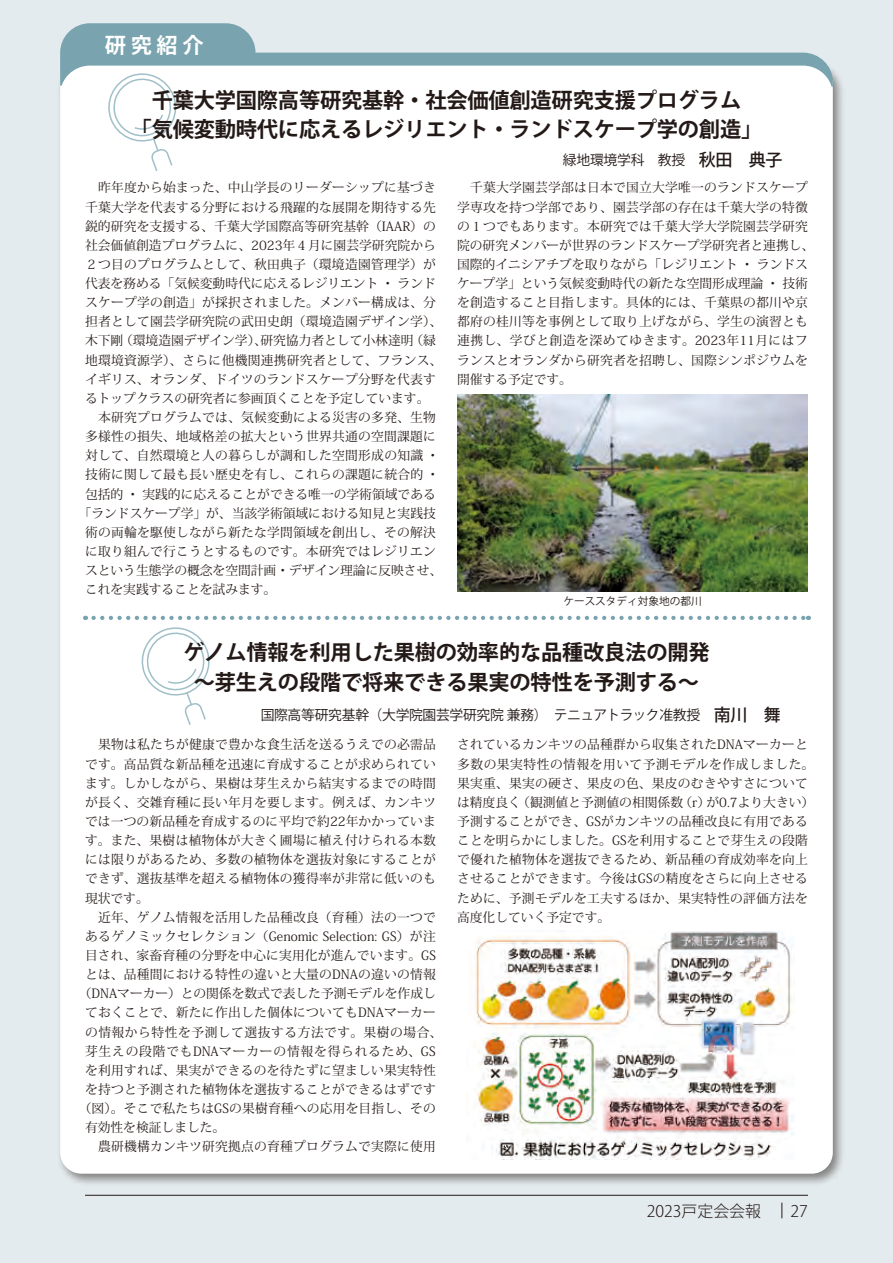
<style>
.page{position:relative;width:893px;height:1263px;background:#e4ebee}
.page>*{position:absolute;margin:0;border:0;box-sizing:border-box;transform-origin:0 0}
.t1{font:700 21.3px/29.7px "Koz Go Pro";letter-spacing:-.01em;color:#231916;text-align:center}
.t2{font:700 21.3px "Koz Go Pro";color:#fff}
.t3{font:300 15.9px "Koz Go Pro";color:#231916}
.t4{font:13.8px "Koz Go Pro";letter-spacing:-.02em;color:#231916}
.t5{font:12.75px/19.2px "Koz Min Pro";letter-spacing:.02em;color:#231916}
.t6{font:12.75px "Koz Min Pro";color:#231916}
.t7{font:12.75px "Koz Min Pro";letter-spacing:.06em;color:#231916}
.t8{font:12.75px "Koz Min Pro";letter-spacing:.04em;color:#231916}
.t9{font:10.65px "Koz Go Pro";color:#231916}
.s1{font-weight:500;font-size:16.95px}
</style>
<div class="page">
<div style="left:56px;top:60px;width:789px;height:1126px;background:#231916;opacity:.5"></div>
<div style="left:60px;top:64px;width:773px;height:1110px;background:#fff;border-radius:21px"></div>
<hr style="left:85px;top:1195px;width:723px;height:1px;background:#231916">
<svg style="left:782px;top:1202px;width:1px;height:16px"></svg>
<svg style="left:60px;top:23px;width:773px;height:66px"></svg>
<img style="left:457px;top:394px;width:351px;height:198px">
<svg style="left:105px;top:70px;width:75px;height:101px"></svg>
<svg style="left:94px;top:616px;width:715px;height:109px"></svg>
<img style="left:471px;top:930px;width:323px;height:230px">
<h1 class="t2" style="left:105px;top:31px;width:100px">研究紹介</h1>
<h1 class="t1" style="left:131px;top:86px;width:633px">千葉大学国際高等研究基幹・社会価値創造研究支援プログラム<br>「気候変動時代に応えるレジリエント・ランドスケープ学の創造」</h1>
<p class="t5" style="left:85px;top:178px;width:352px">　昨年度から始まった、中山学長のリーダーシップに基づき</p>
<p class="t5" style="left:85px;top:197px;width:352px">千葉大学を代表する分野における飛躍的な展開を期待する先</p>
<p class="t5" style="left:85px;top:216px;width:352px">鋭的研究を支援する、千葉大学国際高等研究基幹（IAAR）の</p>
<p class="t6" style="left:85px;top:236px;width:352px">社会価値創造プログラムに、2023年４月に園芸学研究院から</p>
<p class="t5" style="left:85px;top:254px;width:352px">２つ目のプログラムとして、秋田典子（環境造園管理学）が</p>
<p class="t6" style="left:85px;top:274px;width:352px">代表を務める「気候変動時代に応えるレジリエント・ランド</p>
<p class="t5" style="left:85px;top:292px;width:352px">スケープ学の創造」が採択されました。メンバー構成は、分</p>
<p class="t5" style="left:85px;top:312px;width:359px">担者として園芸学研究院の武田史朗（環境造園デザイン学）、</p>
<p class="t6" style="left:85px;top:332px;width:352px">木下剛（環境造園デザイン学）、研究協力者として小林達明（緑</p>
<p class="t5" style="left:85px;top:350px;width:359px">地環境資源学）、さらに他機関連携研究者として、フランス、</p>
<p class="t5" style="left:85px;top:369px;width:352px">イギリス、オランダ、ドイツのランドスケープ分野を代表す</p>
<p class="t6" style="left:85px;top:389px;width:346px">るトップクラスの研究者に参画頂くことを予定しています。</p>
<p class="t5" style="left:85px;top:407px;width:352px">　本研究プログラムでは、気候変動による災害の多発、生物</p>
<p class="t5" style="left:85px;top:426px;width:352px">多様性の損失、地域格差の拡大という世界共通の空間課題に</p>
<p class="t5" style="left:85px;top:446px;width:356px">対して、自然環境と人の暮らしが調和した空間形成の知識・</p>
<p class="t5" style="left:85px;top:465px;width:356px">技術に関して最も長い歴史を有し、これらの課題に統合的・</p>
<p class="t6" style="left:85px;top:485px;width:352px">包括的・実践的に応えることができる唯一の学術領域である</p>
<p class="t6" style="left:79px;top:504px;width:359px">「ランドスケープ学」が、当該学術領域における知見と実践技</p>
<p class="t5" style="left:85px;top:522px;width:352px">術の両輪を駆使しながら新たな学問領域を創出し、その解決</p>
<p class="t5" style="left:85px;top:541px;width:352px">に取り組んで行こうとするものです。本研究ではレジリエン</p>
<p class="t6" style="left:85px;top:561px;width:359px">スという生態学の概念を空間計画・デザイン理論に反映させ、</p>
<p class="t6" style="left:85px;top:580px;width:193px">これを実践することを試みます。</p>
<p class="t4" style="left:563px;top:151px;width:221px">緑地環境学科　教授　<span class="s1">秋田　典子</span></p>
<p class="t5" style="left:457px;top:178px;width:359px">　千葉大学園芸学部は日本で国立大学唯一のランドスケープ学専攻を持つ学部であり、園芸学部の存在は千葉大学の特徴の１つでもあります。本研究では千葉大学大学院園芸学研究院の研究メンバーが世界のランドスケープ学研究者と連携し、国際的イニシアチブを取りながら「レジリエント・ランドスケープ学」という気候変動時代の新たな空間形成理論・技術を創造すること目指します。具体的には、千葉県の都川や京都府の桂川等を事例として取り上げながら、学生の演習とも連携し、学びと創造を深めてゆきます。2023年11月にはフランスとオランダから研究者を招聘し、国際シンポジウムを開催する予定です。</p>
<p class="t9" style="left:563px;top:594px;width:140px">ケーススタディ対象地の都川</p>
<h1 class="t1" style="left:183px;top:639px;width:528px">ゲノム情報を利用した果樹の効率的な品種改良法の開発〜芽生えの段階で将来できる果実の特性を予測する〜</h1>
<p class="t4" style="left:261px;top:706px;width:522px">国際高等研究基幹（大学院園芸学研究院兼務）　テニュアトラック准教授　<span class="s1">南川　舞</span></p>
<p class="t5" style="left:85px;top:735px;width:352px">　果物は私たちが健康で豊かな食生活を送るうえでの必需品</p>
<p class="t5" style="left:85px;top:754px;width:352px">です。高品質な新品種を迅速に育成することが求められてい</p>
<p class="t5" style="left:85px;top:773px;width:352px">ます。しかしながら、果樹は芽生えから結実するまでの時間</p>
<p class="t5" style="left:85px;top:792px;width:352px">が長く、交雑育種に長い年月を要します。例えば、カンキツ</p>
<p class="t5" style="left:85px;top:811px;width:352px">では一つの新品種を育成するのに平均で約22年かかっていま</p>
<p class="t5" style="left:85px;top:830px;width:352px">す。また、果樹は植物体が大きく圃場に植え付けられる本数</p>
<p class="t5" style="left:85px;top:849px;width:352px">には限りがあるため、多数の植物体を選抜対象にすることが</p>
<p class="t5" style="left:85px;top:869px;width:352px">できず、選抜基準を超える植物体の獲得率が非常に低いのも</p>
<p class="t5" style="left:85px;top:888px;width:65px">現状です。</p>
<p class="t5" style="left:85px;top:907px;width:352px">　近年、ゲノム情報を活用した品種改良（育種）法の一つで</p>
<p class="t5" style="left:85px;top:926px;width:352px">あるゲノミックセレクション（Genomic Selection: GS）が注</p>
<p class="t5" style="left:85px;top:945px;width:352px">目され、家畜育種の分野を中心に実用化が進んでいます。GS</p>
<p class="t5" style="left:85px;top:964px;width:352px">とは、品種間における特性の違いと大量のDNAの違いの情報</p>
<p class="t6" style="left:79px;top:984px;width:359px">（DNAマーカー）との関係を数式で表した予測モデルを作成し</p>
<p class="t5" style="left:85px;top:1003px;width:352px">ておくことで、新たに作出した個体についてもDNAマーカー</p>
<p class="t8" style="left:85px;top:1023px;width:359px">の情報から特性を予測して選抜する方法です。果樹の場合、</p>
<p class="t7" style="left:85px;top:1042px;width:352px">芽生えの段階でもDNAマーカーの情報を得られるため、GS</p>
<p class="t5" style="left:85px;top:1060px;width:352px">を利用すれば、果実ができるのを待たずに望ましい果実特性</p>
<p class="t5" style="left:85px;top:1079px;width:352px">を持つと予測された植物体を選抜することができるはずです</p>
<p class="t5" style="left:79px;top:1098px;width:359px">（図）。そこで私たちはGSの果樹育種への応用を目指し、その</p>
<p class="t6" style="left:85px;top:1118px;width:142px">有効性を検証しました。</p>
<p class="t5" style="left:85px;top:1136px;width:352px">　農研機構カンキツ研究拠点の育種プログラムで実際に使用</p>
<p class="t5" style="left:457px;top:735px;width:359px">されているカンキツの品種群から収集されたDNAマーカーと多数の果実特性の情報を用いて予測モデルを作成しました。果実重、果実の硬さ、果皮の色、果皮のむきやすさについては精度良く（観測値と予測値の相関係数（r）が0.7より大きい）予測することができ、GSがカンキツの品種改良に有用であることを明らかにしました。GSを利用することで芽生えの段階で優れた植物体を選抜できるため、新品種の育成効率を向上させることができます。今後はGSの精度をさらに向上させるために、予測モデルを工夫するほか、果実特性の評価方法を高度化していく予定です。</p>
<p class="t3" style="left:647px;top:1200px;width:163px">2023戸定会会報 　27</p>
</div>
